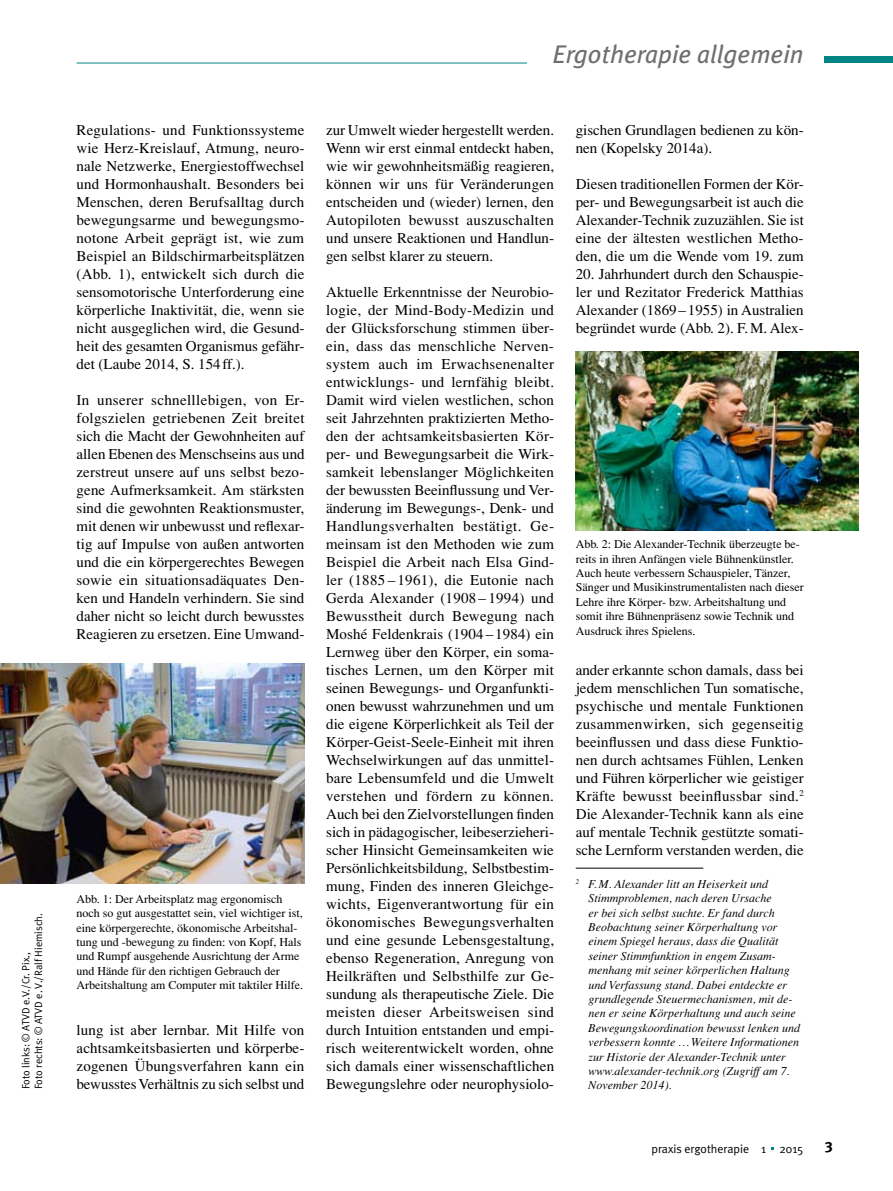
<style>
.page{position:relative;width:893px;height:1191px;background:#fff}
.page>*{position:absolute;margin:0;border:0;box-sizing:border-box;transform-origin:0 0}
.t1{font:italic 25.5px "Meta Plus";color:#6f6f6f}
.t2{font:15px/18px "Times";color:#000;text-align:justify}
.t3{font:15px "Meta Plus Bold Caps";color:#000}
.t4{font:12px/14.4px "Times";color:#000}
.t5{font:italic 12px/14.4px "Times";color:#000}
.t6{font:12px "Meta Plus Normal";color:#000}
.t7{font:10.5px/12.6px "Meta Plus Normal";color:#000}
</style>
<div class="page">
<hr style="left:77px;top:63px;width:450px;height:1px;background:#008584">
<div style="left:825px;top:57px;width:68px;height:6px;background:#008584"></div>
<img style="left:0;top:663px;width:304px;height:220px">
<hr style="left:576px;top:867px;width:127px;height:1px;background:#000">
<img style="left:576px;top:351px;width:283px;height:179px">
<p class="t7" style="left:20px;top:1089px;width:177px;rotate:-90deg">Foto links: © ATVD e.V./Cr. Pix.,<br>Foto rechts: © ATVD e. V./Ralf Hiemisch.</p>
<h1 class="t1" style="left:552px;top:39px;width:253px">Ergotherapie allgemein</h1>
<p class="t2" style="left:77px;top:121px;width:230px">Regulations- und Funktionssysteme wie Herz-Kreislauf, Atmung, neuro&shy;nale Netzwerke, Energiestoffwechsel und Hormonhaushalt. Besonders bei Menschen, deren Berufsalltag durch bewegungsarme und bewegungsmo&shy;notone Arbeit geprägt ist, wie zum Beispiel an Bildschirmarbeitsplätzen (Abb. 1), entwickelt sich durch die sensomotorische Unterforderung eine körperliche Inaktivität, die, wenn sie nicht ausgeglichen wird, die Gesund&shy;heit des gesamten Organismus gefähr&shy;det (Laube 2014, S. 154ff.).</p>
<p class="t2" style="left:77px;top:391px;width:230px">In unserer schnelllebigen, von Er&shy;folgszielen getriebenen Zeit breitet sich die Macht der Gewohnheiten auf allen Ebenen des Menschseins aus und zerstreut unsere auf uns selbst bezo&shy;gene Aufmerksamkeit. Am stärksten sind die gewohnten Reaktionsmuster, mit denen wir unbewusst und reflexar&shy;tig auf Impulse von außen antworten und die ein körpergerechtes Bewegen sowie ein situationsadäquates Den&shy;ken und Handeln verhindern. Sie sind daher nicht so leicht durch bewusstes Reagieren zu ersetzen. Eine Umwand-</p>
<p class="t4" style="left:77px;top:891px;width:228px">Abb. 1: Der Arbeitsplatz mag ergonomisch noch so gut ausgestattet sein, viel wichtiger ist, eine körpergerechte, ökonomische Arbeitshal&shy;tung und -bewegung zu finden: von Kopf, Hals und Rumpf ausgehende Ausrichtung der Arme und Hände für den richtigen Gebrauch der Arbeitshaltung am Computer mit taktiler Hilfe.</p>
<p class="t2" style="left:77px;top:1021px;width:229px">lung ist aber lernbar. Mit Hilfe von achtsamkeitsbasierten und körperbe&shy;zogenen Übungsverfahren kann ein bewusstes Verhältnis zu sich selbst und</p>
<p class="t2" style="left:326px;top:121px;width:230px">zur Umwelt wieder hergestellt werden.<br>Wenn wir erst einmal entdeckt haben, wie wir gewohnheitsmäßig reagieren, können wir uns für Veränderungen entscheiden und (wieder) lernen, den Autopiloten bewusst auszuschalten und unsere Reaktionen und Handlun&shy;gen selbst klarer zu steuern.</p>
<p class="t2" style="left:326px;top:283px;width:230px">Aktuelle Erkenntnisse der Neurobio&shy;logie, der Mind-Body-Medizin und der Glücksforschung stimmen über&shy;ein, dass das menschliche Nerven&shy;system auch im Erwachsenenalter entwicklungs- und lernfähig bleibt.<br>Damit wird vielen westlichen, schon seit Jahrzehnten praktizierten Metho&shy;den der achtsamkeitsbasierten Kör&shy;per- und Bewegungsarbeit die Wirk&shy;samkeit lebenslanger Möglichkeiten der bewussten Beeinflussung und Ver&shy;änderung im Bewegungs-, Denk- und Handlungsverhalten bestätigt. Ge&shy;meinsam ist den Methoden wie zum Beispiel die Arbeit nach Elsa Gind&shy;ler (1885 – 1961), die Eutonie nach Gerda Alexander (1908 – 1994) und Bewusstheit durch Bewegung nach Moshé Feldenkrais (1904 – 1984) ein Lernweg über den Körper, ein soma&shy;tisches Lernen, um den Körper mit seinen Bewegungs- und Organfunkti&shy;onen bewusst wahrzunehmen und um die eigene Körperlichkeit als Teil der Körper-Geist-Seele-Einheit mit ihren Wechselwirkungen auf das unmittel&shy;bare Lebensumfeld und die Umwelt verstehen und fördern zu können.<br>Auch bei den Zielvorstellungen finden sich in pädagogischer, leibeserzieheri&shy;scher Hinsicht Gemeinsamkeiten wie Persönlichkeitsbildung, Selbstbestim&shy;mung, Finden des inneren Gleichge&shy;wichts, Eigenverantwortung für ein ökonomisches Bewegungsverhalten und eine gesunde Lebensgestaltung, ebenso Regeneration, Anregung von Heilkräften und Selbsthilfe zur Ge&shy;sundung als therapeutische Ziele. Die meisten dieser Arbeitsweisen sind durch Intuition entstanden und empi&shy;risch weiterentwickelt worden, ohne sich damals einer wissenschaftlichen Bewegungslehre oder neurophysiolo-</p>
<p class="t2" style="left:576px;top:121px;width:229px">gischen Grundlagen bedienen zu kön&shy;nen (Kopelsky 2014a).</p>
<p class="t2" style="left:576px;top:175px;width:230px">Diesen traditionellen Formen der Kör&shy;per- und Bewegungsarbeit ist auch die Alexander-Technik zuzuzählen. Sie ist eine der ältesten westlichen Metho&shy;den, die um die Wende vom 19. zum</p>
<p class="t2" style="left:576px;top:265px;width:229px">20. Jahrhundert durch den Schauspie&shy;ler und Rezitator Frederick Matthias Alexander (1869–1955) in Australien begründet wurde (Abb. 2). F.M. Alex-</p>
<p class="t4" style="left:576px;top:537px;width:229px">Abb. 2: Die Alexander-Technik überzeugte be&shy;reits in ihren Anfängen viele Bühnenkünstler.<br>Auch heute verbessern Schauspieler, Tänzer, Sänger und Musikinstrumentalisten nach dieser Lehre ihre Körper- bzw. Arbeitshaltung und somit ihre Bühnenpräsenz sowie Technik und Ausdruck ihres Spielens.</p>
<p class="t2" style="left:576px;top:661px;width:229px">ander erkannte schon damals, dass bei jedem menschlichen Tun somatische, psychische und mentale Funktionen zusammenwirken, sich gegenseitig beeinflussen und dass diese Funktio&shy;nen durch achtsames Fühlen, Lenken und Führen körperlicher wie geistiger Kräfte bewusst beeinflussbar sind.<sup>2<br></sup>Die Alexander-Technik kann als eine auf mentale Technik gestützte somati&shy;sche Lernform verstanden werden, die</p>
<p class="t5" style="left:588px;top:876px;width:213px;text-indent:-13px"><sup>2</sup> F.M. Alexander litt an Heiserkeit und Stimmproblemen, nach deren Ursache<br>er bei sich selbst suchte. Er fand durch Beobachtung seiner Körperhaltung vor einem Spiegel heraus, dass die Qualität seiner Stimmfunktion in engem Zusam&shy;menhang mit seiner körperlichen Haltung und Verfassung stand. Dabei entdeckte er grundlegende Steuermechanismen, mit de&shy;nen er seine Körperhaltung und auch seine Bewegungskoordination bewusst lenken und verbessern konnte … Weitere Informationen zur Historie der Alexander-Technik unter www.alexander-technik.org (Zugriff am 7.<br>November 2014).</p>
<p class="t6" style="left:651px;top:1141px;width:154px">praxis ergotherapie 1 2015</p>
<p class="t3" style="left:825px;top:1138px;width:10px">3</p>
</div>
